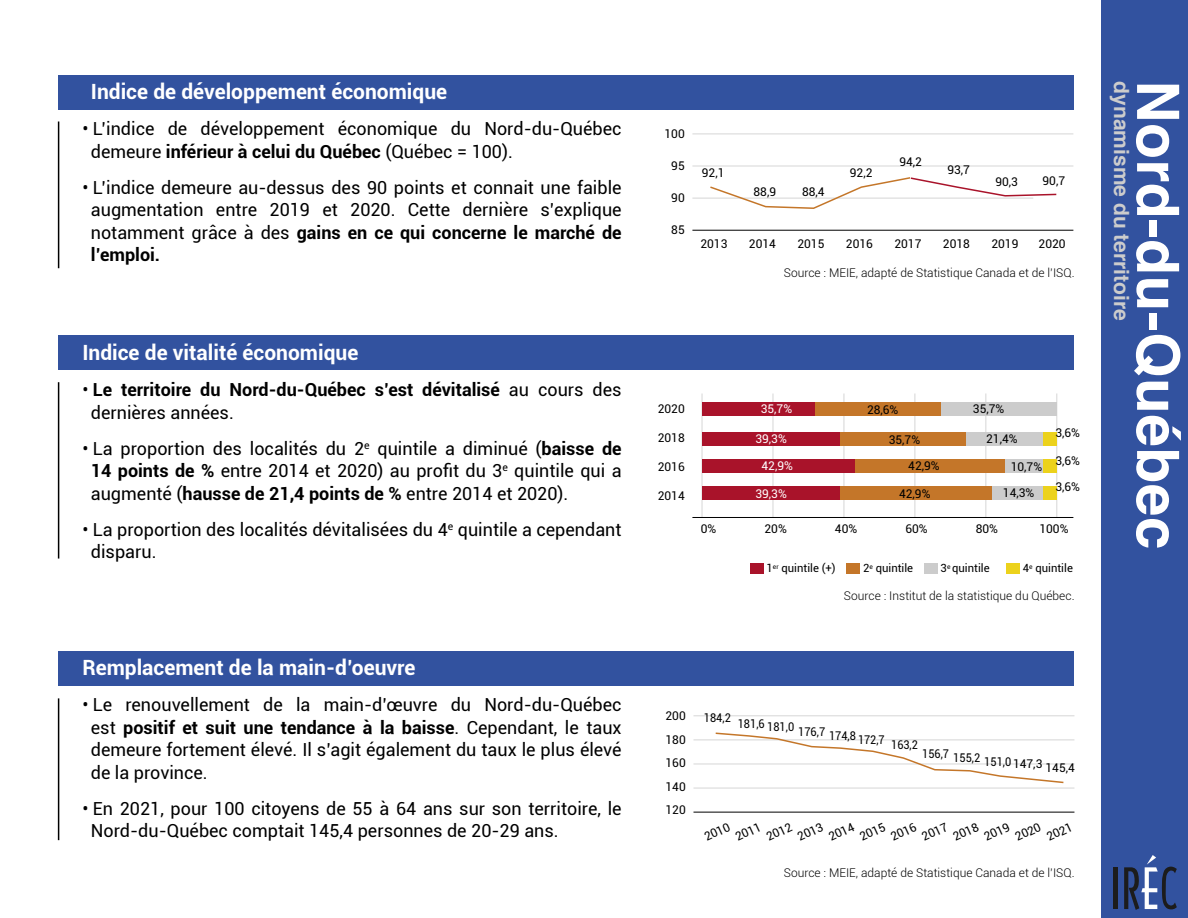
<style>
.page{position:relative;width:1188px;height:918px;background:#fff}
.page>*{position:absolute;margin:0;border:0;box-sizing:border-box;transform-origin:0 0}
.t1{font:700 58.5px "Helvetica";letter-spacing:.01em;color:#fff}
.t2{font:700 21px "Roboto";color:#fff}
.t3{font:700 21px "Helvetica";color:#ccc}
.t4{font:18px/22.5px "Roboto";color:#000}
.t5{font:700 18px/22.5px "Roboto";color:#000}
.t6{font:12px/23.5px "Roboto";color:#000;text-align:justify}
.t7{font:300 12px "Roboto";color:#000}
.t8{font:12px "Roboto";color:#000;scale:.92 1}
.t9{font:12px "Roboto";color:#fff}
.t10{font:12px "Roboto";color:#000;scale:.91 1}
.t11{font:11.25px "Roboto";color:#000}
.s1{font-weight:700}
.s2{font-weight:400}
</style>
<div class="page">
<hr style="left:844px;top:393px;width:1px;height:124px;background:#d6d6d6">
<hr style="left:1056px;top:393px;width:1px;height:124px;background:#d6d6d6">
<hr style="left:773px;top:393px;width:1px;height:124px;background:#d6d6d6">
<hr style="left:985px;top:393px;width:1px;height:124px;background:#d6d6d6">
<hr style="left:702px;top:393px;width:1px;height:124px;background:#d6d6d6">
<hr style="left:915px;top:393px;width:1px;height:124px;background:#d6d6d6">
<div style="left:702px;top:432px;width:168px;height:14px;background:#a9132a"></div>
<div style="left:702px;top:402px;width:168px;height:14px;background:#a9132a"></div>
<div style="left:1030px;top:432px;width:27px;height:14px;background:#ecd21c"></div>
<div style="left:966px;top:432px;width:77px;height:14px;background:#ccc"></div>
<div style="left:928px;top:402px;width:129px;height:14px;background:#ccc"></div>
<div style="left:840px;top:432px;width:126px;height:14px;background:#c47629"></div>
<div style="left:815px;top:402px;width:126px;height:14px;background:#c47629"></div>
<div style="left:702px;top:459px;width:213px;height:14px;background:#a9132a"></div>
<div style="left:1031px;top:459px;width:26px;height:14px;background:#ecd21c"></div>
<div style="left:1005px;top:459px;width:38px;height:14px;background:#ccc"></div>
<div style="left:855px;top:459px;width:150px;height:14px;background:#c47629"></div>
<div style="left:702px;top:486px;width:234px;height:14px;background:#a9132a"></div>
<div style="left:1031px;top:486px;width:26px;height:14px;background:#ecd21c"></div>
<div style="left:992px;top:486px;width:51px;height:14px;background:#ccc"></div>
<div style="left:840px;top:486px;width:152px;height:14px;background:#c47629"></div>
<div style="left:58px;top:75px;width:1015px;height:34px;background:#32529f"></div>
<div style="left:58px;top:336px;width:1015px;height:34px;background:#32529f"></div>
<div style="left:58px;top:652px;width:1015px;height:34px;background:#32529f"></div>
<hr style="left:58px;top:122px;width:1px;height:146px;background:#000">
<hr style="left:58px;top:382px;width:1px;height:177px;background:#000">
<hr style="left:58px;top:698px;width:1px;height:142px;background:#000">
<div style="left:1102px;top:0;width:86px;height:918px;background:#32529f"></div>
<hr style="left:693px;top:715px;width:381px;height:1px;background:#d6d6d6">
<hr style="left:693px;top:740px;width:381px;height:1px;background:#d6d6d6">
<hr style="left:693px;top:764px;width:381px;height:1px;background:#d6d6d6">
<hr style="left:693px;top:788px;width:381px;height:1px;background:#d6d6d6">
<hr style="left:693px;top:812px;width:381px;height:1px;background:#000">
<svg style="left:714px;top:732px;width:351px;height:52px"></svg>
<hr style="left:692px;top:134px;width:381px;height:1px;background:#d6d6d6">
<hr style="left:692px;top:166px;width:381px;height:1px;background:#d6d6d6">
<hr style="left:692px;top:198px;width:341px;height:1px;background:#d6d6d6">
<hr style="left:692px;top:230px;width:381px;height:1px;background:#000">
<hr style="left:692px;top:517px;width:381px;height:1px;background:#000">
<svg style="left:709px;top:177px;width:348px;height:32px"></svg>
<hr style="left:1114px;top:867px;width:4px;height:42px;background:#1c1c1c">
<svg style="left:1124px;top:855px;width:53px;height:55px"></svg>
<div style="left:750px;top:564px;width:14px;height:10px;background:#a9132a"></div>
<div style="left:847px;top:564px;width:13px;height:10px;background:#c47629"></div>
<div style="left:1006px;top:564px;width:14px;height:10px;background:#ecd21c"></div>
<div style="left:924px;top:564px;width:14px;height:10px;background:#ccc"></div>
<p class="t2" style="left:91px;top:77px;width:358px">Indice de développement économique</p>
<p class="t4" style="left:91px;top:117px;width:532px;text-indent:-9px">• L’indice de développement économique du Nord-du-Québec demeure <span class="s1">inférieur à celui du Québec</span> (Québec = 100).</p>
<p class="t4" style="left:91px;top:175px;width:532px;text-align:justify;text-indent:-9px">• L’indice demeure au-dessus des 90 points et connait une faible augmentation entre 2019 et 2020. Cette dernière s’explique notamment grâce à des <span class="s1">gains en ce qui concerne le marché de l’emploi.</span></p>
<p class="t2" style="left:82px;top:338px;width:278px">Indice de vitalité économique</p>
<p class="t5" style="left:91px;top:378px;width:532px;text-indent:-8px"><span class="s2">•</span> Le territoire du Nord-du-Québec s’est dévitalisé <span class="s2">au cours des dernières années.</span></p>
<p class="t4" style="left:91px;top:436px;width:532px;text-align:justify;text-indent:-9px">• La proportion des localités du 2<sup>e</sup> quintile a diminué (<span class="s1">baisse de 14 points de %</span> entre 2014 et 2020) au profit du 3<sup>e</sup> quintile qui a augmenté (<span class="s1">hausse de 21,4 points de %</span> entre 2014 et 2020).</p>
<p class="t4" style="left:91px;top:517px;width:532px;text-indent:-8px">• La proportion des localités dévitalisées du 4<sup>e</sup> quintile a cependant disparu.</p>
<p class="t2" style="left:82px;top:653px;width:335px">Remplacement de la main-d’oeuvre</p>
<p class="t4" style="left:91px;top:693px;width:532px;text-align:justify;text-indent:-9px">• Le renouvellement de la main-d’œuvre du Nord-du-Québec est <span class="s1">positif et suit une tendance à la baisse</span>. Cependant, le taux demeure fortement élevé. Il s’agit également du taux le plus élevé de la province.</p>
<p class="t4" style="left:91px;top:796px;width:532px;text-indent:-9px">• En 2021, pour 100 citoyens de 55 à 64 ans sur son territoire, le<br>Nord-du-Québec comptait 145,4 personnes de 20-29 ans.</p>
<p class="t6" style="left:665px;top:122px;width:22px">100</p>
<p class="t6" style="left:671px;top:154px;width:15px">95</p>
<p class="t6" style="left:671px;top:186px;width:15px">90</p>
<p class="t6" style="left:671px;top:218px;width:15px">85</p>
<p class="t6" style="left:899px;top:149px;width:24px">94,2</p>
<p class="t6" style="left:702px;top:160px;width:24px">92,1</p>
<p class="t6" style="left:947px;top:157px;width:24px">93,7</p>
<p class="t6" style="left:802px;top:180px;width:24px">88,4</p>
<p class="t6" style="left:850px;top:161px;width:24px">92,2</p>
<p class="t6" style="left:754px;top:180px;width:24px">88,9</p>
<p class="t6" style="left:995px;top:170px;width:24px">90,3</p>
<p class="t6" style="left:1042px;top:169px;width:24px">90,7</p>
<p class="t6" style="left:700px;top:232px;width:29px">2013</p>
<p class="t6" style="left:749px;top:232px;width:29px">2014</p>
<p class="t6" style="left:797px;top:232px;width:29px">2015</p>
<p class="t6" style="left:846px;top:232px;width:29px">2016</p>
<p class="t6" style="left:894px;top:232px;width:29px">2017</p>
<p class="t6" style="left:943px;top:232px;width:29px">2018</p>
<p class="t6" style="left:991px;top:232px;width:29px">2019</p>
<p class="t6" style="left:1039px;top:232px;width:29px">2020</p>
<p class="t7" style="left:784px;top:265px;width:292px">Source : MEIE, adapté de Statistique Canada et de l’ISQ.</p>
<p class="t6" style="left:658px;top:396px;width:29px">2020</p>
<p class="t6" style="left:658px;top:425px;width:29px">2018</p>
<p class="t6" style="left:658px;top:454px;width:29px">2016</p>
<p class="t6" style="left:658px;top:483px;width:29px">2014</p>
<p class="t6" style="left:701px;top:517px;width:17px">0%</p>
<p class="t9" style="left:761px;top:400px;width:33px">35,7%</p>
<p class="t6" style="left:867px;top:397px;width:33px">28,6%</p>
<p class="t6" style="left:973px;top:397px;width:33px">35,7%</p>
<p class="t9" style="left:755px;top:431px;width:33px">39,3%</p>
<p class="t6" style="left:889px;top:427px;width:33px">35,7%</p>
<p class="t6" style="left:986px;top:427px;width:33px">21,4%</p>
<p class="t6" style="left:1055px;top:420px;width:26px">3,6%</p>
<p class="t9" style="left:761px;top:457px;width:33px">42,9%</p>
<p class="t6" style="left:908px;top:453px;width:33px">42,9%</p>
<p class="t6" style="left:1011px;top:454px;width:33px">10,7%</p>
<p class="t6" style="left:1055px;top:448px;width:26px">3,6%</p>
<p class="t9" style="left:755px;top:485px;width:33px">39,3%</p>
<p class="t6" style="left:899px;top:481px;width:33px">42,9%</p>
<p class="t6" style="left:1003px;top:481px;width:33px">14,3%</p>
<p class="t6" style="left:1055px;top:475px;width:26px">3,6%</p>
<p class="t6" style="left:765px;top:517px;width:24px">20%</p>
<p class="t6" style="left:835px;top:517px;width:24px">40%</p>
<p class="t6" style="left:976px;top:517px;width:24px">80%</p>
<p class="t6" style="left:1039px;top:517px;width:31px">100%</p>
<p class="t6" style="left:905px;top:517px;width:24px">60%</p>
<p class="t11" style="left:767px;top:560px;width:71px">1<sup>er</sup> quintile (+)</p>
<p class="t11" style="left:863px;top:560px;width:52px">2<sup>e</sup> quintile</p>
<p class="t11" style="left:941px;top:560px;width:50px">3<sup>e</sup> quintile</p>
<p class="t11" style="left:1023px;top:560px;width:52px">4<sup>e</sup> quintile</p>
<p class="t7" style="left:844px;top:587px;width:232px">Source : Institut de la statistique du Québec.</p>
<p class="t3" style="left:1138px;top:81px;width:241px;rotate:90deg">dynamisme du territoire</p>
<h1 class="t1" style="left:1205px;top:80px;width:471px;rotate:90deg">Nord-du-Québec</h1>
<p class="t6" style="left:666px;top:704px;width:22px">200<br>180<br>160<br>140<br>120</p>
<p class="t8" style="left:704px;top:710px;width:31px">184,2</p>
<p class="t8" style="left:738px;top:715px;width:31px">181,6</p>
<p class="t8" style="left:767px;top:718px;width:31px">181,0</p>
<p class="t8" style="left:798px;top:723px;width:31px">176,7</p>
<p class="t8" style="left:829px;top:727px;width:31px">174,8</p>
<p class="t10" style="left:858px;top:731px;width:31px">172,7</p>
<p class="t10" style="left:891px;top:737px;width:31px">163,2</p>
<p class="t10" style="left:922px;top:746px;width:31px">156,7</p>
<p class="t8" style="left:953px;top:749px;width:31px">155,2</p>
<p class="t8" style="left:984px;top:753px;width:31px">151,0</p>
<p class="t6" style="left:1013px;top:754px;width:63px">147,3 145,4</p>
<p class="t6" style="left:700px;top:826px;width:29px;rotate:-25deg">2010</p>
<p class="t6" style="left:731px;top:826px;width:29px;rotate:-25deg">2011</p>
<p class="t6" style="left:762px;top:826px;width:29px;rotate:-25deg">2012</p>
<p class="t6" style="left:793px;top:826px;width:29px;rotate:-25deg">2013</p>
<p class="t6" style="left:824px;top:826px;width:29px;rotate:-25deg">2014</p>
<p class="t6" style="left:855px;top:826px;width:29px;rotate:-25deg">2015</p>
<p class="t6" style="left:886px;top:826px;width:29px;rotate:-25deg">2016</p>
<p class="t6" style="left:917px;top:826px;width:29px;rotate:-25deg">2017</p>
<p class="t6" style="left:948px;top:826px;width:29px;rotate:-25deg">2018</p>
<p class="t6" style="left:979px;top:826px;width:29px;rotate:-25deg">2019</p>
<p class="t6" style="left:1011px;top:826px;width:29px;rotate:-25deg">2020</p>
<p class="t6" style="left:1042px;top:826px;width:29px;rotate:-25deg">2021</p>
<p class="t7" style="left:784px;top:865px;width:292px">Source : MEIE, adapté de Statistique Canada et de l’ISQ.</p>
</div>
